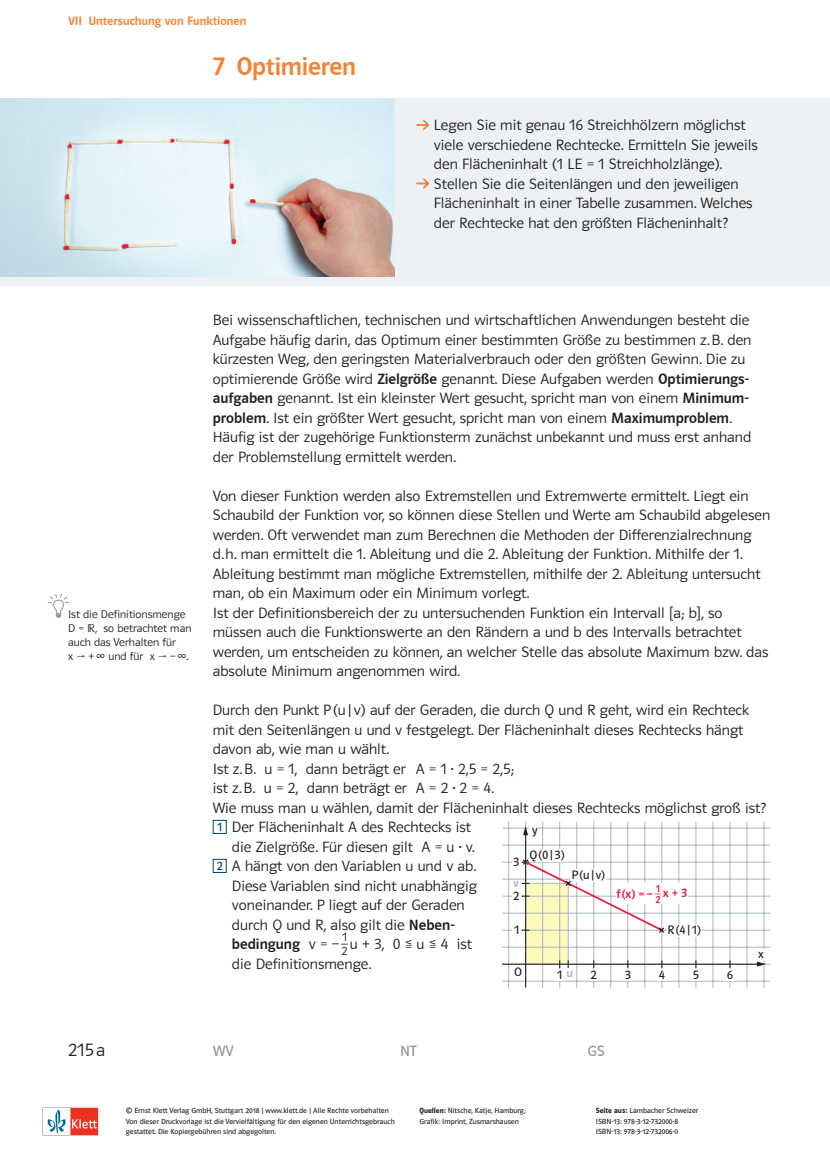
<style>
.page{position:relative;width:830px;height:1163px;background:#fff}
.page>*{position:absolute;margin:0;border:0;box-sizing:border-box;transform-origin:0 0}
.t1{font:25.5px "Polo MA11 K Krftg";letter-spacing:-.01em;color:#f48232}
.t2{font:18px "Polo MA11 K Leicht";color:#231f20}
.t3{font:15px/19.5px "Polo MA11 K Leicht";color:#231f20}
.t4{font:15px "Polo MA11 K Krftg";color:#231f20}
.t5{font:15px "Polo MA11 K Buch";color:#939598}
.t6{font:12.3px/25.2px "Polo MA11 K Buch";color:#231f20}
.t7{font:12.3px "Polo MA11 K Krftg";color:#f48232}
.t8{font:12.3px "Polo MA11 K Krftg";color:#ed1a3a}
.t9{font:12.3px "Polo MA11 K Krftg";color:#a7b6be}
.t10{font:11.25px/14.2px "Polo MA11 K Leicht";color:#231f20}
.t11{font:10.2px/10.9px "Polo MA11 K Krftg";color:#ed1a3a}
.t12{font:7.5px/10.1px "Polo ST11 K Buch";color:#231f20}
.s1{font-family:"Polo Formelsatz Leicht"}
.s2{font-family:"Polo MA11 K Krftg"}
.s3{font-family:"Polo MA11 K Buch";font-size:12px;color:#00437a}
.s4{font-family:"Polo MA11 K Leicht"}
.s5{font-family:"Polo MA11 K Hfett"}
</style>
<div class="page">
<svg style="left:47px;top:1108px;width:51px;height:27px"></svg>
<div style="left:213px;top:820px;width:13px;height:14px;border:1px solid #00437a"></div>
<div style="left:213px;top:859px;width:13px;height:14px;border:1px solid #00437a"></div>
<hr style="left:508px;top:822px;width:1px;height:166px;background:#a7b6be">
<hr style="left:525px;top:822px;width:1px;height:166px;background:#a7b6be">
<hr style="left:542px;top:822px;width:1px;height:166px;background:#a7b6be">
<hr style="left:559px;top:822px;width:1px;height:166px;background:#a7b6be">
<hr style="left:576px;top:822px;width:1px;height:166px;background:#a7b6be">
<hr style="left:593px;top:822px;width:1px;height:166px;background:#a7b6be">
<hr style="left:610px;top:822px;width:1px;height:166px;background:#a7b6be">
<hr style="left:627px;top:822px;width:1px;height:166px;background:#a7b6be">
<hr style="left:644px;top:822px;width:1px;height:166px;background:#a7b6be">
<hr style="left:661px;top:822px;width:1px;height:166px;background:#a7b6be">
<hr style="left:678px;top:822px;width:1px;height:166px;background:#a7b6be">
<hr style="left:695px;top:822px;width:1px;height:166px;background:#a7b6be">
<hr style="left:712px;top:822px;width:1px;height:166px;background:#a7b6be">
<hr style="left:729px;top:822px;width:1px;height:166px;background:#a7b6be">
<hr style="left:746px;top:822px;width:1px;height:166px;background:#a7b6be">
<hr style="left:763px;top:822px;width:1px;height:166px;background:#a7b6be">
<hr style="left:502px;top:828px;width:268px;height:1px;background:#a7b6be">
<hr style="left:502px;top:845px;width:268px;height:1px;background:#a7b6be">
<hr style="left:502px;top:862px;width:268px;height:1px;background:#a7b6be">
<hr style="left:502px;top:879px;width:268px;height:1px;background:#a7b6be">
<hr style="left:502px;top:896px;width:268px;height:1px;background:#a7b6be">
<hr style="left:502px;top:913px;width:268px;height:1px;background:#a7b6be">
<hr style="left:502px;top:930px;width:268px;height:1px;background:#a7b6be">
<hr style="left:502px;top:947px;width:268px;height:1px;background:#a7b6be">
<hr style="left:502px;top:964px;width:268px;height:1px;background:#a7b6be">
<hr style="left:502px;top:981px;width:268px;height:1px;background:#a7b6be">
<hr style="left:525px;top:833px;width:1px;height:155px;background:#231f20">
<svg style="left:523px;top:826px;width:4px;height:9px"></svg>
<hr style="left:502px;top:964px;width:256px;height:1px;background:#231f20">
<svg style="left:756px;top:962px;width:9px;height:5px"></svg>
<div style="left:512px;top:925px;width:8px;height:11px;background:#fff"></div>
<div style="left:512px;top:891px;width:8px;height:11px;background:#fff"></div>
<div style="left:512px;top:857px;width:8px;height:11px;background:#fff"></div>
<div style="left:529px;top:849px;width:37px;height:12px;background:#fff"></div>
<div style="left:666px;top:924px;width:35px;height:12px;background:#fff"></div>
<div style="left:616px;top:883px;width:71px;height:21px;background:#fff"></div>
<div style="left:529px;top:826px;width:8px;height:11px;background:#fff"></div>
<div style="left:555px;top:969px;width:8px;height:11px;background:#fff"></div>
<div style="left:589px;top:969px;width:8px;height:11px;background:#fff"></div>
<div style="left:623px;top:969px;width:8px;height:11px;background:#fff"></div>
<div style="left:657px;top:969px;width:8px;height:11px;background:#fff"></div>
<div style="left:691px;top:969px;width:8px;height:11px;background:#fff"></div>
<div style="left:725px;top:969px;width:8px;height:11px;background:#fff"></div>
<div style="left:757px;top:950px;width:8px;height:11px;background:#fff"></div>
<svg style="left:521px;top:858px;width:144px;height:110px"></svg>
<svg style="left:48px;top:593px;width:21px;height:25px"></svg>
<div style="left:0;top:99px;width:829px;height:187px;background:#edf1f3"></div>
<svg style="left:416px;top:120px;width:13px;height:10px"></svg>
<svg style="left:416px;top:178px;width:13px;height:11px"></svg>
<img style="left:0;top:99px;width:394px;height:177px">
<p class="t7" style="left:68px;top:14px;width:180px">VII Untersuchung von Funktionen</p>
<h1 class="t1" style="left:213px;top:53px;width:145px">7 Optimieren</h1>
<p class="t3" style="left:434px;top:115px;width:325px">Legen Sie mit genau 16 Streichhölzern möglichst viele verschiedene Rechtecke. Ermitteln Sie jeweils den Flächeninhalt (1 LE = 1 Streichholzlänge).<br>Stellen Sie die Seitenlängen und den jeweiligen Flächeninhalt in einer Tabelle zusammen. Welches der Rechtecke hat den größten Flächeninhalt?</p>
<p class="t10" style="left:68px;top:607px;width:125px">Ist die Definitionsmenge<br>D = <span class="s1">R</span>, so betrachtet man auch das Verhalten für<br>x <span class="s1">¥</span> +<span class="s1">•</span> und für x <span class="s1">¥</span> –<span class="s1">•</span>.</p>
<p class="t3" style="left:213px;top:310px;width:540px">Bei wissenschaftlichen, technischen und wirtschaftlichen Anwendungen besteht die Aufgabe häufig darin, das Optimum einer bestimmten Größe zu bestimmen z.B. den kürzesten Weg, den geringsten Materialverbrauch oder den größten Gewinn. Die zu optimierende Größe wird <span class="s2">Zielgröße</span> genannt. Diese Aufgaben werden <span class="s2">Optimierungs&shy;aufgaben</span> genannt. Ist ein kleinster Wert gesucht, spricht man von einem <span class="s2">Minimum&shy;problem</span>. Ist ein größter Wert gesucht, spricht man von einem <span class="s2">Maximumproblem</span>.<br>Häufig ist der zugehörige Funktionsterm zunächst unbekannt und muss erst anhand der Problemstellung ermittelt werden.</p>
<p class="t3" style="left:213px;top:486px;width:558px">Von dieser Funktion werden also Extremstellen und Extremwerte ermittelt. Liegt ein Schaubild der Funktion vor, so können diese Stellen und Werte am Schaubild abgelesen werden. Oft verwendet man zum Berechnen die Methoden der Differenzialrechnung d.h. man ermittelt die 1. Ableitung und die 2. Ableitung der Funktion. Mithilfe der 1.<br>Ableitung bestimmt man mögliche Extremstellen, mithilfe der 2. Ableitung untersucht man, ob ein Maximum oder ein Minimum vorlegt.<br>Ist der Definitionsbereich der zu untersuchenden Funktion ein Intervall [a; b], so müssen auch die Funktionswerte an den Rändern a und b des Intervalls betrachtet werden, um entscheiden zu können, an welcher Stelle das absolute Maximum bzw. das absolute Minimum angenommen wird.</p>
<p class="t3" style="left:213px;top:700px;width:537px">Durch den Punkt P(u| v) auf der Geraden, die durch Q und R geht, wird ein Rechteck</p>
<p class="t3" style="left:213px;top:720px;width:532px">mit den Seitenlängen u und v festgelegt. Der Flächeninhalt dieses Rechtecks hängt</p>
<p class="t3" style="left:213px;top:739px;width:178px">davon ab, wie man u wählt.</p>
<p class="t3" style="left:213px;top:759px;width:303px">Ist z.B. u = 1, dann beträgt er A = 1·2,5 = 2,5;</p>
<p class="t3" style="left:213px;top:778px;width:282px">ist z.B. u = 2, dann beträgt er A = 2·2 = 4.</p>
<p class="t3" style="left:213px;top:798px;width:554px">Wie muss man u wählen, damit der Flächeninhalt dieses Rechtecks möglichst groß ist?</p>
<p class="t3" style="left:217px;top:817px;width:255px"><span class="s3">1</span> Der Flächeninhalt A des Rechtecks ist</p>
<p class="t3" style="left:232px;top:837px;width:244px">die Zielgröße. Für diesen gilt A = u·v.</p>
<p class="t3" style="left:216px;top:856px;width:261px"><span class="s3">2</span> A hängt von den Variablen u und v ab.</p>
<p class="t3" style="left:232px;top:876px;width:246px">Diese Variablen sind nicht unabhängig</p>
<p class="t3" style="left:232px;top:895px;width:234px">voneinander. P liegt auf der Geraden</p>
<p class="t3" style="left:232px;top:915px;width:224px">durch Q und R, also gilt die <span class="s2">Neben-</span></p>
<p class="t4" style="left:232px;top:936px;width:117px">bedingung <span class="s4">v = –</span> <sup>_</sup><sup>1</sup></p>
<p class="t6" style="left:529px;top:817px;width:36px">y<br>Q(0|3)</p>
<p class="t6" style="left:513px;top:850px;width:8px">3</p>
<p class="t6" style="left:571px;top:863px;width:35px">P(u|v)</p>
<p class="t9" style="left:513px;top:876px;width:7px">v</p>
<p class="t11" style="left:654px;top:884px;width:8px">_1<br>2</p>
<p class="t8" style="left:616px;top:887px;width:72px">f(x) =– x + 3</p>
<p class="t6" style="left:513px;top:884px;width:8px">2</p>
<p class="t6" style="left:667px;top:917px;width:35px">R(4|1)</p>
<p class="t6" style="left:513px;top:918px;width:7px">1</p>
<p class="t3" style="left:232px;top:934px;width:241px;text-indent:109px"><sub>2</sub> u+3, 0≤u≤4 ist die Definitionsmenge.</p>
<p class="t6" style="left:757px;top:942px;width:7px">x</p>
<p class="t6" style="left:514px;top:959px;width:9px">O</p>
<p class="t6" style="left:590px;top:962px;width:8px">2</p>
<p class="t6" style="left:624px;top:962px;width:8px">3</p>
<p class="t6" style="left:658px;top:962px;width:8px">4</p>
<p class="t6" style="left:692px;top:962px;width:8px">5</p>
<p class="t6" style="left:726px;top:962px;width:8px">6</p>
<p class="t6" style="left:557px;top:962px;width:7px">1</p>
<p class="t9" style="left:566px;top:967px;width:8px">u</p>
<p class="t2" style="left:68px;top:1040px;width:39px">215a</p>
<p class="t5" style="left:213px;top:1043px;width:22px">WV</p>
<p class="t5" style="left:400px;top:1043px;width:18px">NT</p>
<p class="t5" style="left:587px;top:1043px;width:19px">GS</p>
<p class="t12" style="left:126px;top:1106px;width:270px">© Ernst Klett Verlag GmbH, Stuttgart 2018 | www.klett.de | Alle Rechte vorbehalten<br>Von dieser Druckvorlage ist die Vervielfältigung für den eigenen Unterrichtsgebrauch gestattet. Die Kopiergebühren sind abgegolten.</p>
<p class="t12" style="left:595px;top:1106px;width:104px"><span class="s5">Seite aus:</span> Lambacher Schweizer<br>ISBN-13: 978-3-12-732000-8<br>ISBN-13: 978-3-12-732006-0</p>
<p class="t12" style="left:419px;top:1106px;width:108px"><span class="s5">Quellen:</span> Nitsche, Katje, Hamburg;<br>Grafik: Imprint, Zusmarshausen</p>
</div>
